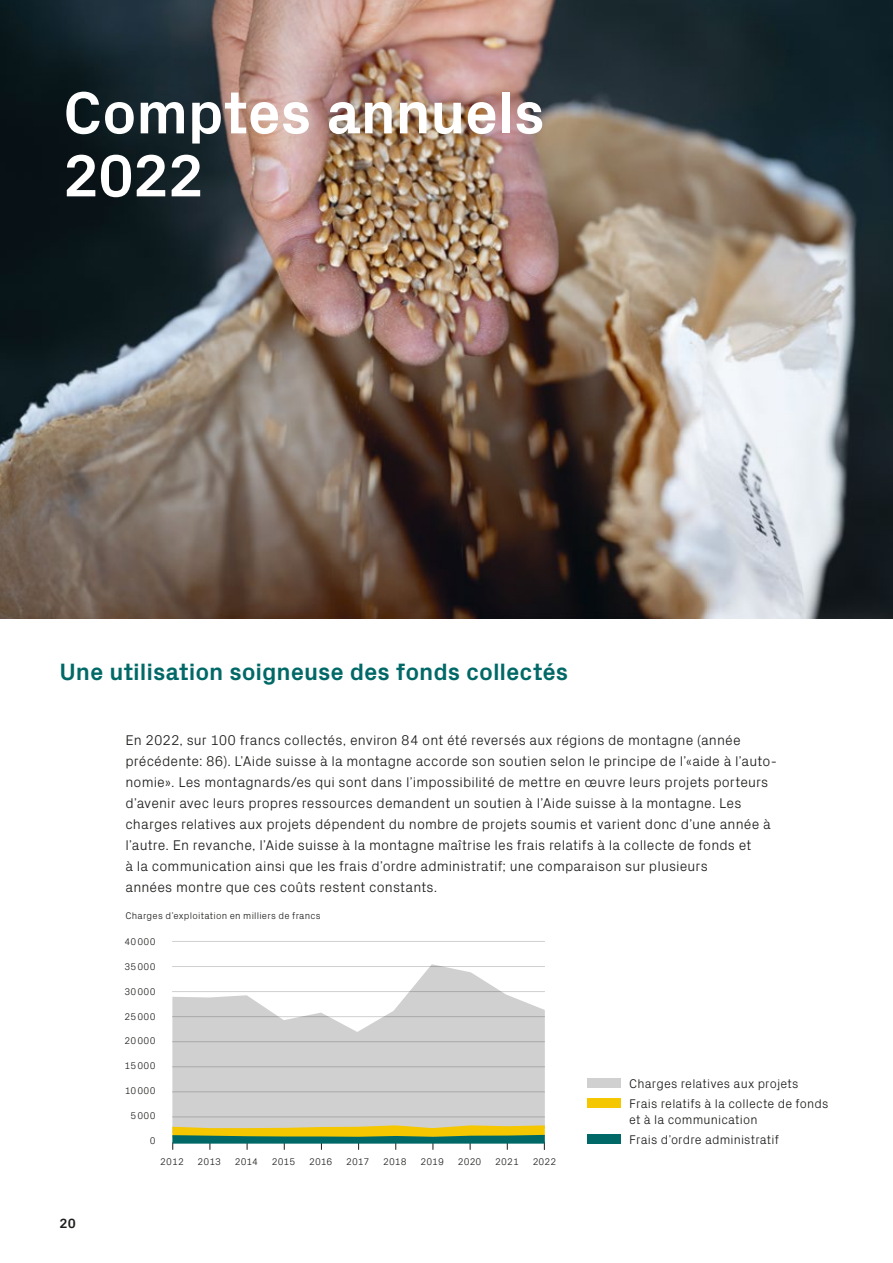
<style>
.page{position:relative;width:893px;height:1263px;background:#fff}
.page>*{position:absolute;margin:0;border:0;box-sizing:border-box;transform-origin:0 0}
.t1{font:700 60px/63px "Px Grotesk";letter-spacing:-.01em;color:#fff}
.t2{font:700 24px "Px Grotesk";letter-spacing:-.005em;color:#006967}
.t3{font:300 14.25px/21px "Px Grotesk";letter-spacing:.01em;color:#1d1d1b}
.t4{font:700 13.5px "Px Grotesk";color:#1d1d1b}
.t5{font:300 12.75px/19.5px "Px Grotesk";letter-spacing:.015em;color:#1d1d1b}
.t6{font:300 9.75px "Px Grotesk";letter-spacing:.02em;color:#1d1d1b}
</style>
<div class="page">
<img style="left:0;top:0;width:893px;height:618px">
<div style="left:587px;top:1079px;width:34px;height:9px;background:#d0d0d0"></div>
<div style="left:587px;top:1098px;width:34px;height:10px;background:#f4c700"></div>
<div style="left:587px;top:1134px;width:34px;height:10px;background:#006967"></div>
<hr style="left:173px;top:941px;width:371px;height:1px;background:#d0d0d0">
<svg style="left:172px;top:964px;width:373px;height:161px;fill:#d0d0d0"></svg>
<svg style="left:172px;top:1125px;width:373px;height:25px"></svg>
<h1 class="t1" style="left:63px;top:78px;width:483px">Comptes annuels<br>2022</h1>
<h2 class="t2" style="left:60px;top:654px;width:510px">Une utilisation soigneuse des fonds collectés</h2>
<p class="t3" style="left:125px;top:728px;width:653px">En 2022, sur 100 francs collectés, environ 84 ont été reversés aux régions de montagne (année précédente: 86). L’Aide suisse à la montagne accorde son soutien selon le principe de l’«aide à l’auto&shy;nomie». Les montagnards/es qui sont dans l’impossibilité de mettre en œuvre leurs projets porteurs d’avenir avec leurs propres ressources demandent un soutien à l’Aide suisse à la montagne. Les charges relatives aux projets dépendent du nombre de projets soumis et varient donc d’une année à l’autre. En revanche, l’Aide suisse à la montagne maîtrise les frais relatifs à la collecte de fonds et<br>à la communication ainsi que les frais d’ordre administratif; une comparaison sur plusieurs<br>années montre que ces coûts restent constants.</p>
<p class="t4" style="left:60px;top:1213px;width:18px">20</p>
<p class="t6" style="left:125px;top:908px;width:197px">Charges d’exploitation en milliers de francs</p>
<p class="t6" style="left:124px;top:935px;width:33px">40 000</p>
<p class="t6" style="left:124px;top:959px;width:33px">35 000</p>
<p class="t6" style="left:124px;top:984px;width:33px">30 000</p>
<p class="t6" style="left:125px;top:1009px;width:33px">25 000</p>
<p class="t6" style="left:125px;top:1034px;width:33px">20 000</p>
<p class="t6" style="left:125px;top:1059px;width:32px">15 000</p>
<p class="t6" style="left:125px;top:1084px;width:32px">10 000</p>
<p class="t6" style="left:130px;top:1108px;width:27px">5 000</p>
<p class="t6" style="left:150px;top:1133px;width:7px">0</p>
<p class="t6" style="left:160px;top:1154px;width:25px">2012</p>
<p class="t6" style="left:198px;top:1154px;width:25px">2013</p>
<p class="t6" style="left:235px;top:1154px;width:25px">2014</p>
<p class="t6" style="left:272px;top:1154px;width:25px">2015</p>
<p class="t6" style="left:309px;top:1154px;width:25px">2016</p>
<p class="t6" style="left:346px;top:1154px;width:25px">2017</p>
<p class="t6" style="left:383px;top:1154px;width:25px">2018</p>
<p class="t6" style="left:420px;top:1154px;width:25px">2019</p>
<p class="t6" style="left:458px;top:1154px;width:25px">2020</p>
<p class="t6" style="left:495px;top:1154px;width:25px">2021</p>
<p class="t6" style="left:533px;top:1154px;width:25px">2022</p>
<p class="t5" style="left:629px;top:1073px;width:201px">Charges relatives aux projets<br>Frais relatifs à la collecte de fonds</p>
<p class="t5" style="left:629px;top:1109px;width:151px">et à la communication<br>Frais d’ordre administratif</p>
</div>
